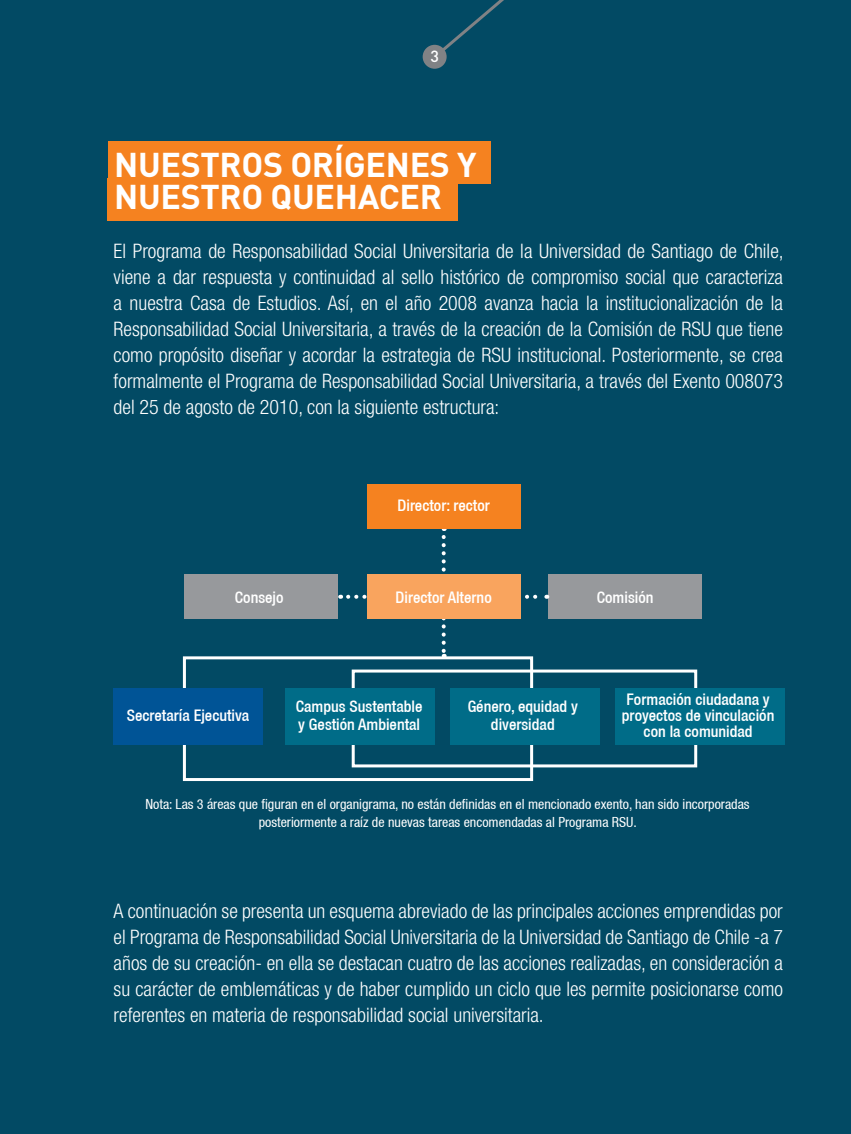
<style>
.page{position:relative;width:851px;height:1134px;background:#fff}
.page>*{position:absolute;margin:0;border:0;box-sizing:border-box;transform-origin:0 0}
.t1{font:700 34px/32px "DIN";letter-spacing:-.01em;color:#fff}
.t2{font:300 condensed 20px/26px "Helvetica Neue";color:#fff;text-align:justify}
.t3{font:500 condensed 16px/18px "Helvetica 67";color:#fff;text-align:center}
.t4{font:500 16px "DIN";color:#fff}
.t5{font:condensed 14px/18px "Helvetica 57";color:#fff;text-align:center}
</style>
<div class="page">
<div style="left:0;top:0;width:850px;height:1134px;background:#024a64"></div>
<div style="left:108px;top:141px;width:382px;height:43px;background:#f58220"></div>
<div style="left:108px;top:178px;width:350px;height:42px;background:#f58220"></div>
<div style="left:422px;top:45px;width:24px;height:24px;background:#808285;border-radius:50%"></div>
<svg style="left:439px;top:0;width:65px;height:54px"></svg>
<div style="left:184px;top:575px;width:154px;height:44px;background:#97999c"></div>
<div style="left:548px;top:575px;width:154px;height:44px;background:#97999c"></div>
<svg style="left:348px;top:537px;width:199px;height:121px"></svg>
<div style="left:367px;top:575px;width:153px;height:44px;background:#f9a45e"></div>
<div style="left:183px;top:656px;width:350px;height:125px;border:3px solid #fff"></div>
<div style="left:351px;top:669px;width:346px;height:98px;border:3px solid #fff"></div>
<div style="left:450px;top:688px;width:149px;height:56px;background:#006c88"></div>
<div style="left:614px;top:688px;width:170px;height:56px;background:#006c88"></div>
<div style="left:285px;top:688px;width:150px;height:56px;background:#006c88"></div>
<div style="left:113px;top:688px;width:149px;height:56px;background:#005496"></div>
<div style="left:367px;top:485px;width:153px;height:44px;background:#f58220"></div>
<p class="t4" style="left:430px;top:46px;width:10px">3</p>
<h1 class="t1" style="left:114px;top:147px;width:364px">NUESTROS ORÍGENES Y<br>NUESTRO QUEHACER</h1>
<p class="t2" style="left:114px;top:238px;width:671px">El Programa de Responsabilidad Social Universitaria de la Universidad de Santiago de Chile, viene a dar respuesta y continuidad al sello histórico de compromiso social que caracteriza a nuestra Casa de Estudios. Así, en el año 2008 avanza hacia la institucionalización de la Responsabilidad Social Universitaria, a través de la creación de la Comisión de RSU que tiene como propósito diseñar y acordar la estrategia de RSU institucional. Posteriormente, se crea formalmente el Programa de Responsabilidad Social Universitaria, a través del Exento 008073 del 25 de agosto de 2010, con la siguiente estructura:</p>
<p class="t3" style="left:397px;top:496px;width:94px">Director: rector</p>
<p class="t3" style="left:235px;top:588px;width:50px">Consejo</p>
<p class="t3" style="left:395px;top:588px;width:98px">Director Alterno</p>
<p class="t3" style="left:597px;top:588px;width:58px">Comisión</p>
<p class="t3" style="left:127px;top:706px;width:124px">Secretaría Ejecutiva</p>
<p class="t3" style="left:296px;top:697px;width:128px;text-align:left">Campus Sustentable y Gestión Ambiental</p>
<p class="t3" style="left:467px;top:697px;width:112px">Género, equidad y diversidad</p>
<p class="t3" style="left:622px;top:691px;width:154px;line-height:16px">Formación ciudadana y proyectos de vinculación con la comunidad</p>
<p class="t5" style="left:145px;top:795px;width:605px">Nota: Las 3 áreas que figuran en el organigrama, no están definidas en el mencionado exento, han sido incorporadas posteriormente a raíz de nuevas tareas encomendadas al Programa RSU.</p>
<p class="t2" style="left:114px;top:898px;width:670px">A continuación se presenta un esquema abreviado de las principales acciones emprendidas por el Programa de Responsabilidad Social Universitaria de la Universidad de Santiago de Chile -a 7 años de su creación- en ella se destacan cuatro de las acciones realizadas, en consideración a su carácter de emblemáticas y de haber cumplido un ciclo que les permite posicionarse como referentes en materia de responsabilidad social universitaria.</p>
</div>
